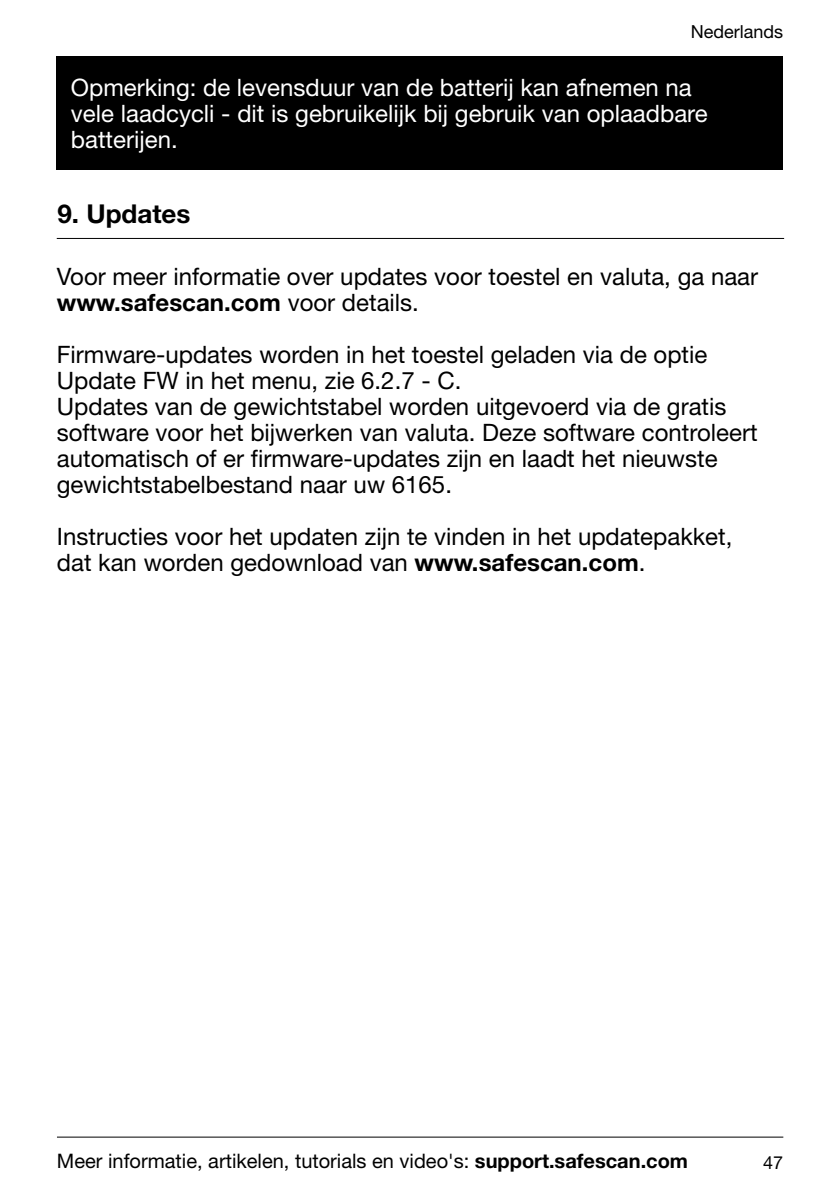
<style>
.page{position:relative;width:840px;height:1191px;background:#fff}
.page>*{position:absolute;margin:0;border:0;box-sizing:border-box;transform-origin:0 0}
.t1{font:700 26px "Helvetica Neue LT Std";color:#000}
.t2{font:24px/26px "Helvetica Neue LT Std";color:#000}
.t3{font:24px/26px "Helvetica Neue LT Std";color:#fff}
.t4{font:20px "Helvetica Neue LT Std";color:#000}
.t5{font:18px "Helvetica Neue LT Std";color:#000}
.s1{font-weight:700}
</style>
<div class="page">
<hr style="left:57px;top:1136px;width:725px;height:1px;background:#000">
<div style="left:57px;top:57px;width:725px;height:113px;background:#000"></div>
<hr style="left:57px;top:238px;width:726px;height:1px;background:#000">
<p class="t5" style="left:690px;top:21px;width:94px">Nederlands</p>
<p class="t3" style="left:71px;top:74px;width:638px">Opmerking: de levensduur van de batterij kan afnemen na vele laadcycli - dit is gebruikelijk bij gebruik van oplaadbare batterijen.</p>
<p class="t1" style="left:57px;top:197px;width:134px">9. Updates</p>
<p class="t2" style="left:57px;top:263px;width:702px">Voor meer informatie over updates voor toestel en valuta, ga naar <span class="s1">www.safescan.com</span> voor details.</p>
<p class="t2" style="left:57px;top:341px;width:701px">Firmware-updates worden in het toestel geladen via de optie Update FW in het menu, zie 6.2.7 - C.<br>Updates van de gewichtstabel worden uitgevoerd via de gratis software voor het bijwerken van valuta. Deze software controleert automatisch of er firmware-updates zijn en laadt het nieuwste gewichtstabelbestand naar uw 6165.</p>
<p class="t2" style="left:57px;top:523px;width:676px">Instructies voor het updaten zijn te vinden in het updatepakket, dat kan worden gedownload van <span class="s1">www.safescan.com</span>.</p>
<p class="t4" style="left:57px;top:1148px;width:632px">Meer informatie, artikelen, tutorials en video's: <span class="s1">support.safescan.com</span></p>
<p class="t5" style="left:762px;top:1151px;width:22px">47</p>
</div>
